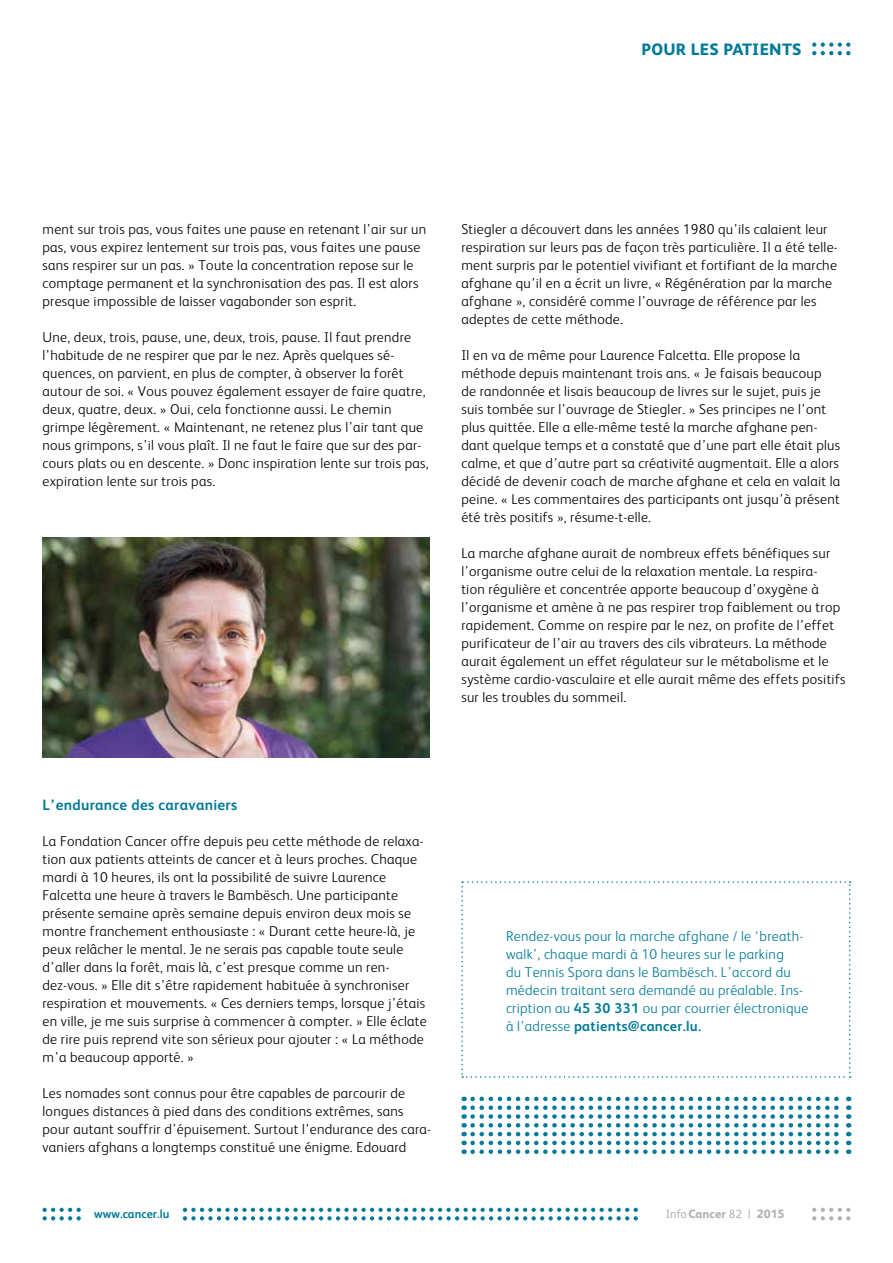
<style>
.page{position:relative;width:893px;height:1263px;background:#fff}
.page>*{position:absolute;margin:0;border:0;box-sizing:border-box;transform-origin:0 0}
.t1{font:800 16.5px "FS Albert";letter-spacing:.02em;color:#007a99}
.t2{font:700 15px "FS Albert";letter-spacing:.02em;color:#007a99}
.t3{font:300 14.25px/18px "FS Albert";letter-spacing:.02em;color:#000}
.t4{font:300 14.25px/18px "FS Albert";letter-spacing:.02em;color:#007a99}
.t5{font:800 12px "FS Albert";letter-spacing:.005em;color:#b3b2b2}
.t6{font:700 12px "FS Albert";color:#007a99}
.s1{font-weight:700}
.s2{font-weight:400}
</style>
<div class="page">
<svg style="left:812px;top:1208px;width:38px;height:12px"></svg>
<svg style="left:183px;top:1208px;width:455px;height:12px"></svg>
<svg style="left:43px;top:1208px;width:38px;height:12px"></svg>
<img style="left:43px;top:537px;width:386px;height:220px">
<svg style="left:464px;top:1097px;width:1px;height:57px"></svg>
<svg style="left:473px;top:1097px;width:376px;height:57px"></svg>
<svg style="left:461px;top:881px;width:390px;height:197px"></svg>
<svg style="left:812px;top:43px;width:38px;height:12px"></svg>
<p class="t1" style="left:641px;top:37px;width:162px">POUR LES PATIENTS</p>
<p class="t3" style="left:43px;top:219px;width:385px">ment sur trois pas, vous faites une pause en retenant l’air sur un pas, vous expirez lentement sur trois pas, vous faites une pause sans respirer sur un pas. » Toute la concentration repose sur le comptage permanent et la synchronisation des pas. Il est alors presque impossible de laisser vagabonder son esprit.</p>
<p class="t3" style="left:43px;top:327px;width:388px">Une, deux, trois, pause, une, deux, trois, pause. Il faut prendre l’habitude de ne respirer que par le nez. Après quelques sé&shy;quences, on parvient, en plus de compter, à observer la forêt autour de soi. « Vous pouvez également essayer de faire quatre, deux, quatre, deux. » Oui, cela fonctionne aussi. Le chemin grimpe légèrement. « Maintenant, ne retenez plus l’air tant que nous grimpons, s’il vous plaît. Il ne faut le faire que sur des par&shy;cours plats ou en descente. » Donc inspiration lente sur trois pas, expiration lente sur trois pas.</p>
<p class="t3" style="left:461px;top:219px;width:378px">Stiegler a découvert dans les années 1980 qu’ils calaient leur respiration sur leurs pas de façon très particulière. Il a été telle&shy;ment surpris par le potentiel vivifiant et fortifiant de la marche afghane qu’il en a écrit un livre, « Régénération par la marche afghane », considéré comme l’ouvrage de référence par les adeptes de cette méthode.</p>
<p class="t3" style="left:461px;top:345px;width:380px">Il en va de même pour Laurence Falcetta. Elle propose la méthode depuis maintenant trois ans. « Je faisais beaucoup<br>de randonnée et lisais beaucoup de livres sur le sujet, puis je suis tombée sur l’ouvrage de Stiegler. » Ses principes ne l’ont plus quittée. Elle a elle-même testé la marche afghane pen&shy;dant quelque temps et a constaté que d’une part elle était plus calme, et que d’autre part sa créativité augmentait. Elle a alors décidé de devenir coach de marche afghane et cela en valait la peine. « Les commentaires des participants ont jusqu’à présent été très positifs », résume-t-elle.</p>
<p class="t3" style="left:461px;top:543px;width:386px">La marche afghane aurait de nombreux effets bénéfiques sur l’organisme outre celui de la relaxation mentale. La respira-<br>tion régulière et concentrée apporte beaucoup d’oxygène à l’organisme et amène à ne pas respirer trop faiblement ou trop rapidement. Comme on respire par le nez, on profite de l’effet purificateur de l’air au travers des cils vibrateurs. La méthode aurait également un effet régulateur sur le métabolisme et le système cardio-vasculaire et elle aurait même des effets positifs sur les troubles du sommeil.</p>
<p class="t2" style="left:43px;top:795px;width:196px">L’endurance des caravaniers</p>
<p class="t3" style="left:43px;top:831px;width:386px">La Fondation Cancer offre depuis peu cette méthode de relaxa&shy;tion aux patients atteints de cancer et à leurs proches. Chaque mardi à 10 heures, ils ont la possibilité de suivre Laurence Falcetta une heure à travers le Bambësch. Une participante présente semaine après semaine depuis environ deux mois se montre franchement enthousiaste : « Durant cette heure-là, je peux relâcher le mental. Je ne serais pas capable toute seule d’aller dans la forêt, mais là, c’est presque comme un ren&shy;dez-vous. » Elle dit s’être rapidement habituée à synchroniser respiration et mouvements. « Ces derniers temps, lorsque j’étais en ville, je me suis surprise à commencer à compter. » Elle éclate de rire puis reprend vite son sérieux pour ajouter : « La méthode m’a beaucoup apporté. »</p>
<p class="t3" style="left:43px;top:1083px;width:390px">Les nomades sont connus pour être capables de parcourir de longues distances à pied dans des conditions extrêmes, sans pour autant souffrir d’épuisement. Surtout l’endurance des cara&shy;vaniers afghans a longtemps constitué une énigme. Edouard</p>
<p class="t4" style="left:506px;top:926px;width:304px">Rendez-vous pour la marche afghane / le ‘breath&shy;walk’, chaque mardi à 10 heures sur le parking<br>du Tennis Spora dans le Bambësch. L’accord du médecin traitant sera demandé au préalable. Ins&shy;cription au <span class="s1">45 30 331</span> ou par courrier électronique à l’adresse <span class="s1">patients@cancer.lu.</span></p>
<p class="t6" style="left:94px;top:1206px;width:77px">www.cancer.lu</p>
<p class="t5" style="left:666px;top:1205px;width:120px"><span class="s2">Info</span>Cancer <span class="s2">82 |</span> 2015</p>
</div>
